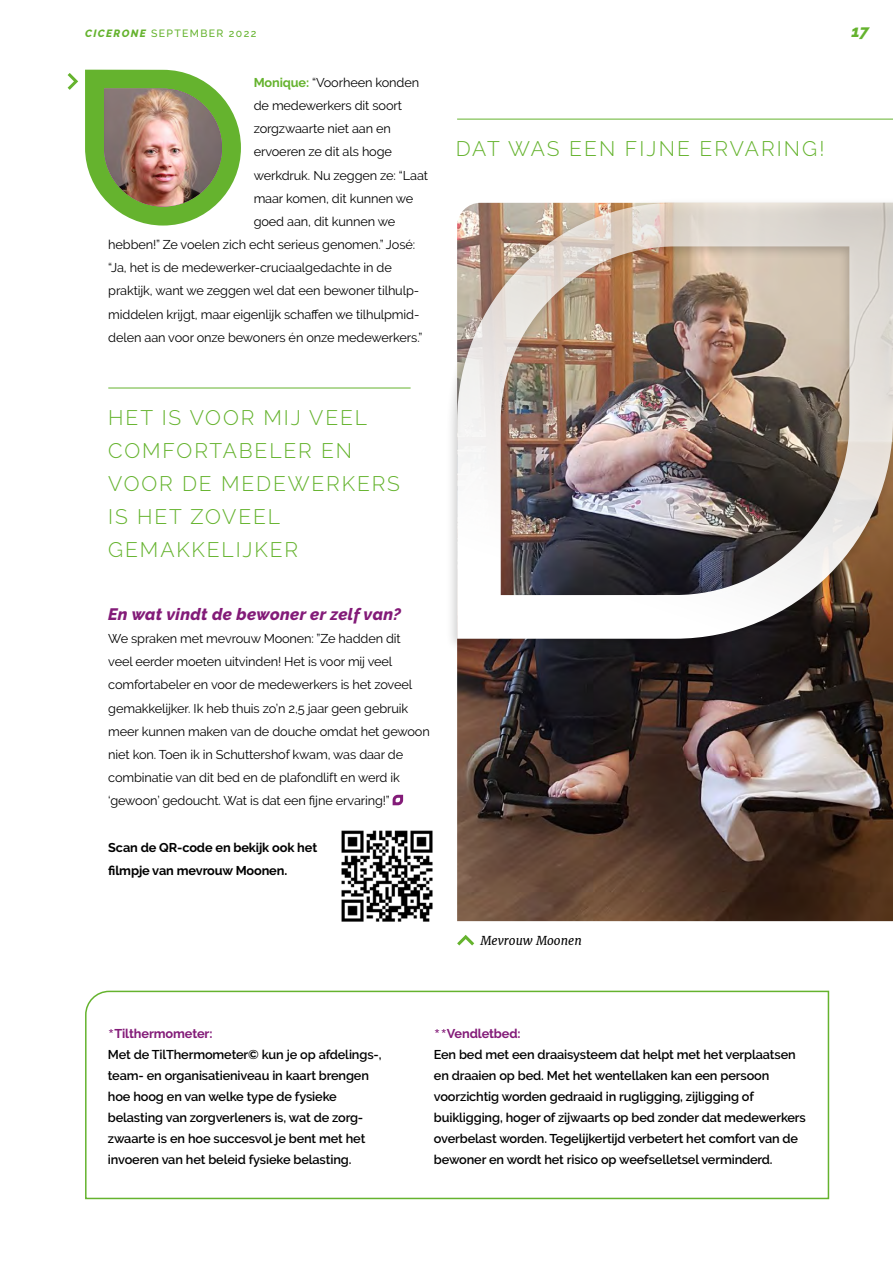
<style>
.page{position:relative;width:893px;height:1263px;background:#fff}
.page>*{position:absolute;margin:0;border:0;box-sizing:border-box;transform-origin:0 0}
.t1{font:300 21px/33px "Raleway";letter-spacing:.09em;color:#65b32e}
.t2{font:italic 800 16.5px "Raleway";letter-spacing:.02em;color:#831b78}
.t3{font:italic 800 16.5px "Raleway";color:#65b32e}
.t4{font:12.75px/23.1px "Raleway";letter-spacing:-.01em;color:#000}
.t5{font:600 12.75px/21px "Raleway";letter-spacing:-.01em;color:#000}
.t6{font:700 12.75px/23.1px "Raleway";letter-spacing:-.01em;color:#000}
.t7{font:italic 12.15px "Merriweather";color:#000}
.t8{font:500 10.5px "Raleway";letter-spacing:.13em;color:#65b32e}
.s1{font-weight:800;font-style:italic}
.s2{font-weight:700;color:#65b32e}
.s3{font-weight:400;font-size:21px;color:#831b78}
.s4{font-weight:700;color:#831b78}
</style>
<div class="page">
<svg style="left:85px;top:990px;width:745px;height:210px"></svg>
<img style="left:457px;top:652px;width:436px;height:269px">
<div style="left:445px;top:197px;width:448px;height:455px;background:#000;opacity:.2"></div>
<img style="left:457px;top:203px;width:436px;height:436px">
<img style="left:341px;top:830px;width:92px;height:92px">
<svg style="left:457px;top:935px;width:18px;height:11px"></svg>
<hr style="left:108px;top:388px;width:303px;height:1px;background:#65b32e">
<svg style="left:392px;top:794px;width:12px;height:12px"></svg>
<svg style="left:67px;top:70px;width:174px;height:156px"></svg>
<img style="left:104px;top:89px;width:118px;height:118px">
<hr style="left:457px;top:119px;width:436px;height:1px;background:#65b32e">
<p class="t8" style="left:85px;top:27px;width:173px"><span class="s1">CICERONE</span> SEPTEMBER 2022</p>
<p class="t3" style="left:851px;top:21px;width:19px">17</p>
<p class="t4" style="left:254px;top:71px;width:167px"><span class="s2">Monique:</span> “Voorheen konden</p>
<p class="t4" style="left:254px;top:94px;width:150px">de medewerkers dit soort</p>
<p class="t4" style="left:254px;top:117px;width:139px">zorgzwaarte niet aan en</p>
<p class="t4" style="left:254px;top:140px;width:140px">ervoeren ze dit als hoge</p>
<p class="t4" style="left:254px;top:164px;width:176px">werkdruk. Nu zeggen ze: “Laat</p>
<p class="t4" style="left:254px;top:187px;width:161px">maar komen, dit kunnen we</p>
<p class="t4" style="left:254px;top:210px;width:143px">goed aan, dit kunnen we</p>
<p class="t4" style="left:108px;top:233px;width:308px">hebben!” Ze voelen zich echt serieus genomen.” José:</p>
<p class="t4" style="left:108px;top:256px;width:285px">“Ja, het is de medewerker-cruciaalgedachte in de</p>
<p class="t4" style="left:108px;top:279px;width:312px">praktijk, want we zeggen wel dat een bewoner tilhulp-</p>
<p class="t4" style="left:108px;top:303px;width:313px">middelen krijgt, maar eigenlijk schaffen we tilhulpmid-</p>
<p class="t4" style="left:108px;top:326px;width:316px">delen aan voor onze bewoners én onze medewerkers.”</p>
<h1 class="t1" style="left:108px;top:401px;width:293px">HET IS VOOR MIJ VEEL<br>COMFORTABELER EN<br>VOOR DE MEDEWERKERS<br>IS HET ZOVEEL<br>GEMAKKELIJKER</h1>
<p class="t2" style="left:108px;top:604px;width:294px">En wat vindt de bewoner er zelf van?</p>
<p class="t4" style="left:108px;top:627px;width:323px">We spraken met mevrouw Moonen: ”Ze hadden dit<br>veel eerder moeten uitvinden! Het is voor mij veel comfortabeler en voor de medewerkers is het zoveel gemakkelijker. Ik heb thuis zo’n 2,5 jaar geen gebruik meer kunnen maken van de douche omdat het gewoon niet kon. Toen ik in Schuttershof kwam, was daar de combinatie van dit bed en de plafondlift en werd ik ‘gewoon’ gedoucht. Wat is dat een fijne ervaring!”</p>
<p class="t6" style="left:108px;top:836px;width:210px">Scan de QR-code en bekijk ook het filmpje van mevrouw Moonen.</p>
<h1 class="t1" style="left:456px;top:132px;width:370px">DAT WAS EEN FIJNE ERVARING!</h1>
<p class="t7" style="left:480px;top:932px;width:103px">Mevrouw Moonen</p>
<p class="t5" style="left:108px;top:1022px;width:275px"><span class="s3">*</span><span class="s4">Tilthermometer:<br></span>Met de TilThermometer© kun je op afdelings-, team- en organisatieniveau in kaart brengen hoe hoog en van welke type de fysieke belasting van zorgverleners is, wat de zorg&shy;zwaarte is en hoe succesvol je bent met het invoeren van het beleid fysieke belasting.</p>
<p class="t5" style="left:434px;top:1022px;width:374px"><span class="s3">**</span><span class="s4">Vendletbed:<br></span>Een bed met een draaisysteem dat helpt met het verplaatsen en draaien op bed. Met het wentellaken kan een persoon voorzichtig worden gedraaid in rugligging, zijligging of buikligging, hoger of zijwaarts op bed zonder dat medewerkers overbelast worden. Tegelijkertijd verbetert het comfort van de bewoner en wordt het risico op weefselletsel verminderd.</p>
</div>
